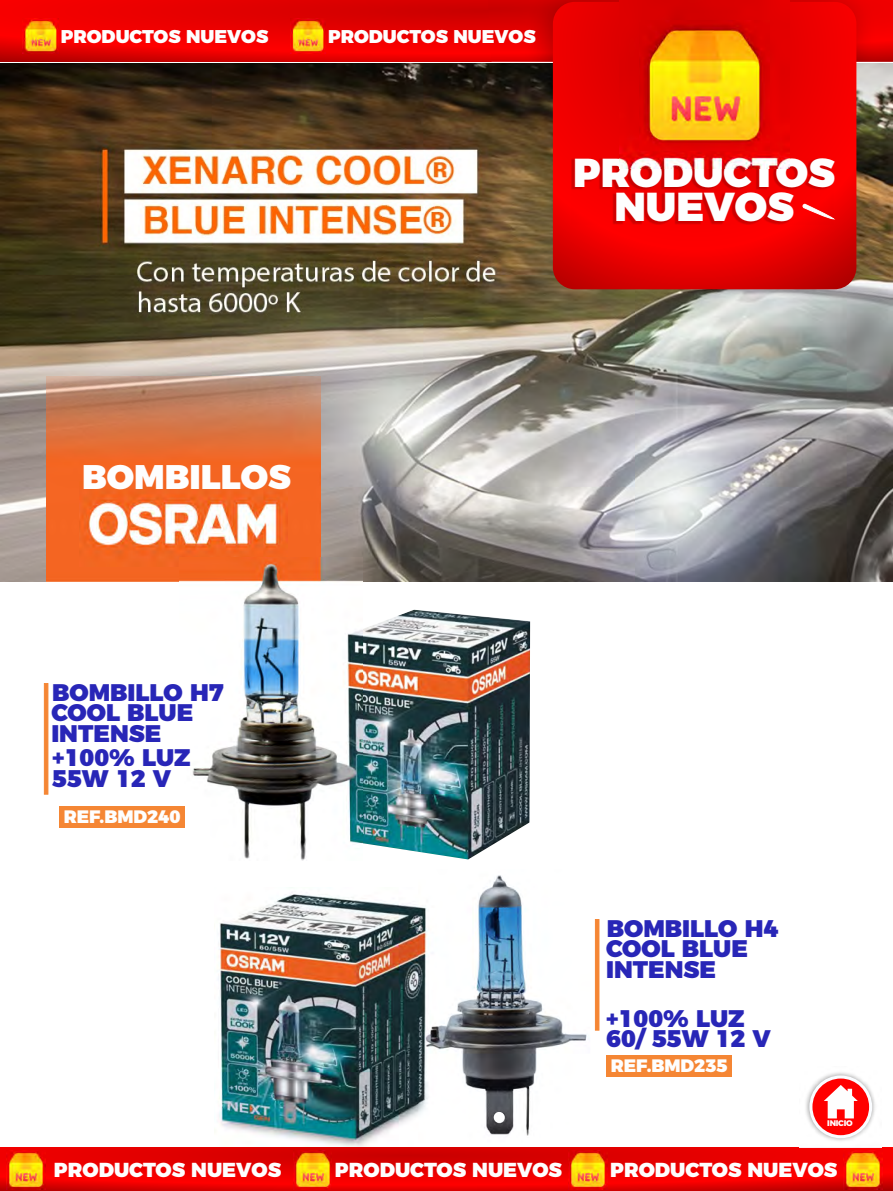
<style>
.page{position:relative;width:893px;height:1191px;background:#fff}
.page>*{position:absolute;margin:0;border:0;box-sizing:border-box;transform-origin:0 0}
.t1{font:900 40.35px/34.5px "Montserrat";color:#fefefe;text-align:center}
.t2{font:900 34.2px "Montserrat";color:#fefefe}
.t3{font:900 24px/20.5px "Montserrat";color:#2826b7}
.t4{font:900 20.25px "Montserrat";color:#fefefe}
.t5{font:900 18.45px "Montserrat";color:#fefefe}
.t6{font:900 18px "Montserrat";color:#fefefe}
.t7{font:800 8.1px "Montserrat";letter-spacing:-.025em;color:#fefefe}
</style>
<div class="page">
<img style="left:218px;top:894px;width:200px;height:253px">
<img style="left:0;top:63px;width:893px;height:518px">
<img style="left:46px;top:376px;width:274px;height:205px">
<img style="left:79px;top:481px;width:209px;height:85px">
<svg style="left:0;top:0;width:486px;height:62px;background:#e70000"></svg>
<img style="left:486px;top:0;width:407px;height:62px">
<img style="left:290px;top:19px;width:35px;height:35px">
<img style="left:23px;top:19px;width:35px;height:35px">
<svg style="left:553px;top:2px;width:303px;height:287px;background:#e90000"></svg>
<img style="left:572px;top:158px;width:262px;height:67px">
<img style="left:620px;top:1px;width:169px;height:168px">
<img style="left:639px;top:20px;width:131px;height:131px">
<svg style="left:802px;top:203px;width:34px;height:17px"></svg>
<svg style="left:0;top:1147px;width:893px;height:43px;background:#e70000"></svg>
<img style="left:293px;top:1151px;width:39px;height:38px">
<img style="left:569px;top:1151px;width:38px;height:38px">
<img style="left:844px;top:1151px;width:38px;height:38px">
<img style="left:7px;top:1151px;width:38px;height:38px">
<img style="left:806px;top:1072px;width:69px;height:69px">
<svg style="left:809px;top:1075px;width:63px;height:63px"></svg>
<div style="left:812px;top:1078px;width:57px;height:57px;background:#f00;border-radius:50%"></div>
<svg style="left:824px;top:1085px;width:34px;height:33px"></svg>
<img style="left:418px;top:875px;width:169px;height:261px">
<img style="left:362px;top:609px;width:168px;height:250px">
<img style="left:179px;top:557px;width:183px;height:303px">
<hr style="left:44px;top:683px;width:4px;height:111px;background:#f58634">
<div style="left:60px;top:805px;width:125px;height:22px;background:#f58634"></div>
<div style="left:607px;top:1054px;width:125px;height:22px;background:#f58634"></div>
<hr style="left:595px;top:919px;width:4px;height:111px;background:#f58634">
<p class="t5" style="left:61px;top:25px;width:209px">PRODUCTOS NUEVOS</p>
<p class="t5" style="left:328px;top:25px;width:209px">PRODUCTOS NUEVOS</p>
<h1 class="t1" style="left:573px;top:155px;width:263px">PRODUCTOS<br>NUEVOS</h1>
<h2 class="t2" style="left:82px;top:455px;width:210px">BOMBILLOS</h2>
<p class="t3" style="left:51px;top:681px;width:174px">BOMBILLO H7<br>COOL BLUE<br>INTENSE</p>
<p class="t3" style="left:52px;top:747px;width:140px">+100% LUZ<br>55W 12 V</p>
<p class="t6" style="left:64px;top:805px;width:118px">REF.BMD240</p>
<p class="t6" style="left:169px;top:805px;width:13px">5</p>
<p class="t3" style="left:606px;top:917px;width:174px">BOMBILLO H4<br>COOL BLUE<br>INTENSE</p>
<p class="t3" style="left:606px;top:1007px;width:166px">+100% LUZ<br>60/ 55W 12 V</p>
<p class="t6" style="left:611px;top:1054px;width:118px">REF.BMD235</p>
<p class="t7" style="left:827px;top:1117px;width:27px">INICIO</p>
<p class="t4" style="left:54px;top:1157px;width:229px">PRODUCTOS NUEVOS</p>
<p class="t4" style="left:335px;top:1157px;width:229px">PRODUCTOS NUEVOS</p>
<p class="t4" style="left:610px;top:1157px;width:229px">PRODUCTOS NUEVOS</p>
</div>
